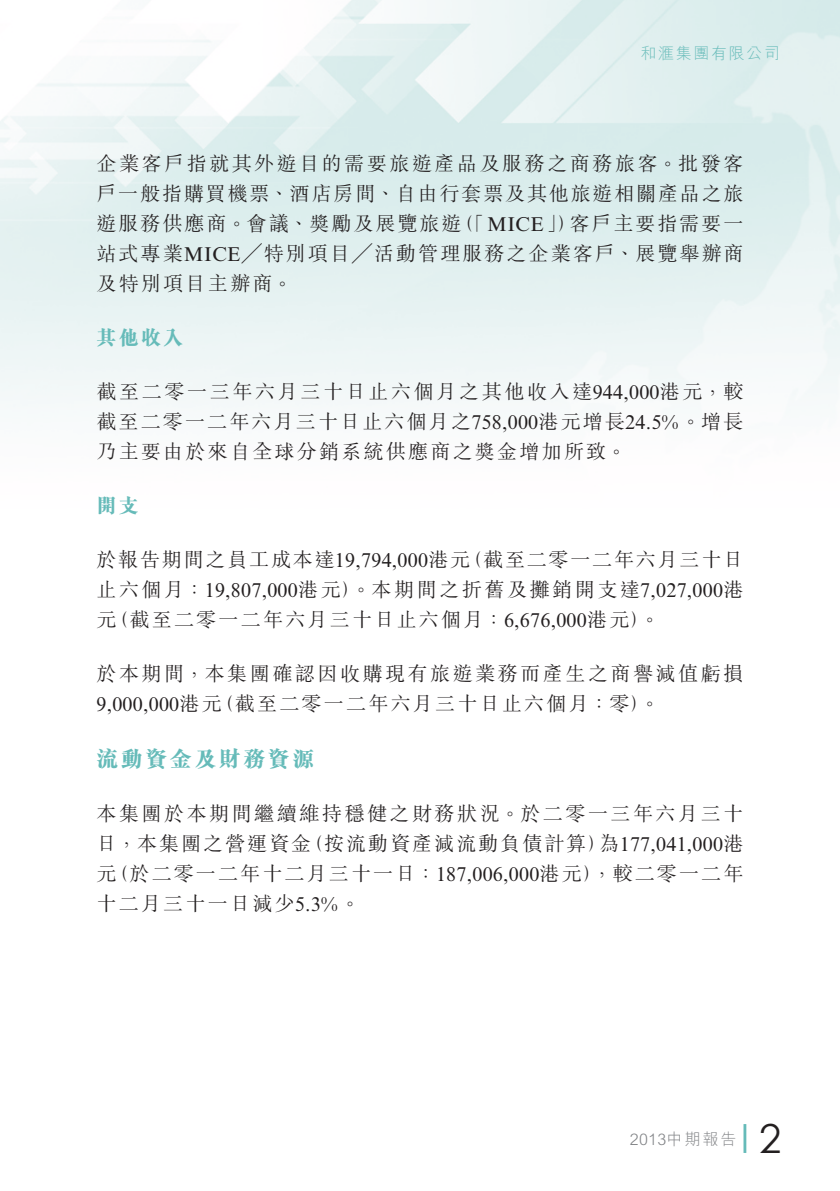
<style>
.page{position:relative;width:840px;height:1191px;background:#fff}
.page>*{position:absolute;margin:0;border:0;box-sizing:border-box;transform-origin:0 0}
.t1{font:40px "Century Gothic";color:#231f20}
._03_H1{font:800 22px "M Sung HK";letter-spacing:.11em;color:#66bbb9}
._11_P0{font:300 20px/30px "M Sung HK";letter-spacing:.11em;color:#231f20}
._11_P0-2{font:300 20px "M Sung HK";letter-spacing:.13em;color:#231f20}
._11_P0-3{font:300 20px "M Sung HK";letter-spacing:.09em;color:#231f20}
._11_P0-4{font:20px "Times New Roman MT Std";letter-spacing:.01em;color:#231f20}
._04___H2{font:800 20px "M Sung HK";letter-spacing:.11em;color:#66bbb9}
.t2{font:300 16px "M Hei HK";letter-spacing:.02em;color:#808285}
.t3{font:300 16px "M Hei HK";letter-spacing:.1em;color:#66bbb9}
.s1{font-family:"Times New Roman MT Std";font-weight:400}
.s2{font-family:"M Sung HK";font-weight:300}
</style>
<div class="page">
<hr style="left:743px;top:1124px;width:3px;height:29px;background:#66bbb9">
<img style="left:0;top:0;width:1px;height:631px">
<p class="t3" style="left:640px;top:42px;width:141px">和滙集團有限公司</p>
<p class="_11_P0" style="left:96px;top:148px;width:648px;text-align:right">企業客戶指就其外遊目的需要旅遊產品及服務之商務旅客。批發客戶一般指購買機票、酒店房間、自由行套票及其他旅遊相關產品之旅客戶主要指需要一</p>
<p class="_11_P0" style="left:96px;top:208px;width:648px">遊服務供應商。會議、獎勵及展覽旅遊<br>站式專業<span class="s1">MICE</span>╱特別項目╱活動管理服務之企業客戶、展覽舉辦商及特別項目主辦商。</p>
<p class="_04___H2" style="left:96px;top:324px;width:88px">其他收入</p>
<p class="_11_P0" style="left:96px;top:376px;width:648px;text-align:justify">截至二零一三年六月三十日止六個月之其他收入達<span class="s1">944,000</span>港元，較截至二零一二年六月三十日止六個月之<span class="s1">758,000</span>港元增長<span class="s1">24.5%</span>。增長乃主要由於來自全球分銷系統供應商之獎金增加所致。</p>
<p class="_04___H2" style="left:96px;top:492px;width:44px">開支</p>
<p class="_11_P0-3" style="left:462px;top:546px;width:282px">（截至二零一二年六月三十日</p>
<p class="_11_P0" style="left:454px;top:208px;width:124px">（「<span class="s1">MICE</span>」）</p>
<p class="_11_P0-3" style="left:96px;top:546px;width:375px">於報告期間之員工成本達<span class="s1">19,794,000</span>港元</p>
<p class="_11_P0-2" style="left:96px;top:576px;width:648px">止六個月：<span class="s1">19,807,000</span>港元）。本期間之折舊及攤銷開支達<span class="s1">7,027,000</span>港</p>
<p class="_11_P0" style="left:109px;top:604px;width:552px">（截至二零一二年六月三十日止六個月：<span class="s1">6,676,000</span>港元。(</p>
<p class="_11_P0" style="left:96px;top:604px;width:21px">元</p>
<p class="_11_P0" style="left:214px;top:658px;width:530px;text-indent:-118px">於本期間，本集團確認因收購現有旅遊業務而產生之商譽減值虧損（截至二零一二年六月三十日止六個月：零。(</p>
<p class="_11_P0-4" style="left:96px;top:693px;width:127px">9,000,000<span class="s2">港元</span></p>
<p class="_03_H1" style="left:96px;top:744px;width:219px">流動資金及財務資源</p>
<p class="_11_P0" style="left:96px;top:798px;width:648px;text-align:right">本集團於本期間繼續維持穩健之財務狀況。於二零一三年六月三十為<span class="s1">177,041,000</span>港</p>
<p class="_11_P0" style="left:109px;top:828px;width:635px;text-indent:-13px">日，本集團之營運資金<br>（於二零一二年十二月三十一日：<span class="s1">187,006,000</span>港元，）較二零一二年</p>
<p class="_11_P0" style="left:304px;top:828px;width:304px">（按流動資產減流動負債計算）</p>
<p class="_11_P0" style="left:96px;top:858px;width:265px">元<br>十二月三十一日減少<span class="s1">5.3%</span>。</p>
<p class="t2" style="left:629px;top:1127px;width:108px">2013中期報告</p>
<h1 class="t1" style="left:758px;top:1110px;width:24px">2</h1>
</div>
